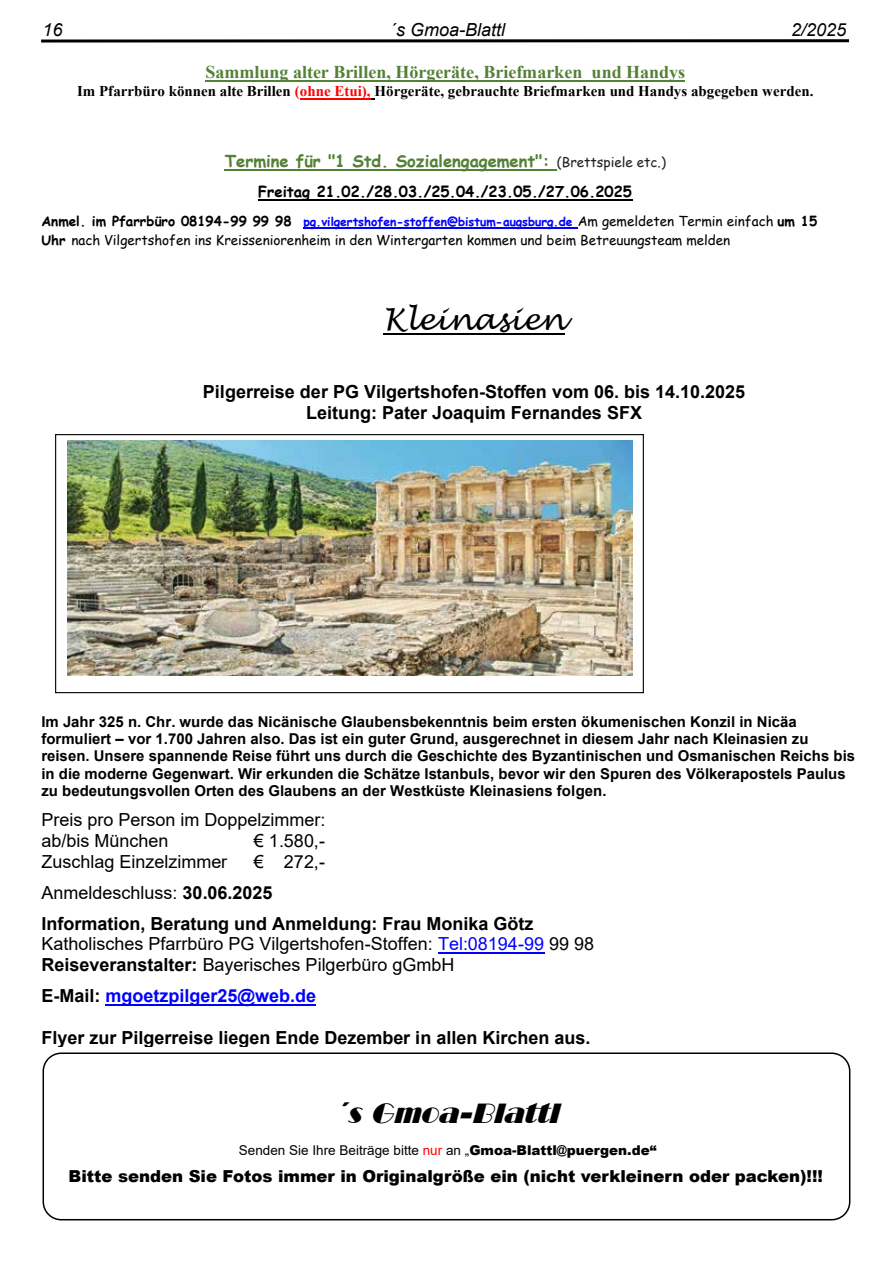
<style>
.page{position:relative;width:893px;height:1263px;background:#fff}
.page>*{position:absolute;margin:0;border:0;box-sizing:border-box;transform-origin:0 0}
.t1{font:italic 30px "Lucida Handwriting";color:#000}
.t2{font:italic 27px "Broadway BT";color:#000}
.t3{font:700 18px/31px "Arial";color:#000;text-align:center}
.t4{font:18px/20.7px "Arial";color:#000}
.t5{font:700 18px "Times New Roman";color:#538135}
.t6{font:700 18px "Arial";color:#00f}
.t7{font:italic 18px "Arial";color:#000}
.t8{font:900 16.5px "Arial";color:#000}
.t9{font:700 16.5px "Comic Sans MS";color:#538135}
.t10{font:700 15px/17.2px "Arial";color:#000}
.t11{font:700 15px "Times New Roman";color:#000}
.t12{font:700 15px "Comic Sans MS";letter-spacing:.005em;color:#000}
.t13{font:13.5px "Comic Sans MS";color:#000}
.t14{font:13.5px "Arial";color:#000}
.t15{font:700 12px "Comic Sans MS";color:#00f}
.s1{color:#f00}
.s2{font-weight:400;font-size:13.5px;color:#202124}
.s3{font-size:13.5px;color:#000}
.s4{font-weight:400;font-size:13.5px;color:#000}
.s5{font-weight:700}
.s6{font-weight:400}
.s7{color:#00f}
.s8{color:#000}
.s9{font-weight:900}
</style>
<div class="page">
<svg style="left:41px;top:39px;width:808px;height:4px;background:#3f3f3f"></svg>
<div style="left:43px;top:1052px;width:807px;height:168px;border:2px solid #000;border-radius:18px"></div>
<hr style="left:205px;top:80px;width:480px;height:2px;background:#538135">
<hr style="left:300px;top:98px;width:71px;height:1px;background:#f00">
<hr style="left:225px;top:169px;width:332px;height:2px;background:#538135">
<hr style="left:258px;top:199px;width:374px;height:2px;background:#000">
<hr style="left:303px;top:227px;width:275px;height:1px;background:#00f">
<hr style="left:383px;top:333px;width:182px;height:2px;background:#000">
<hr style="left:438px;top:952px;width:106px;height:2px;background:#00f">
<hr style="left:106px;top:1004px;width:210px;height:2px;background:#00f">
<div style="left:55px;top:434px;width:589px;height:259px;border:1px solid #000"></div>
<img style="left:67px;top:441px;width:565px;height:234px">
<p class="t7" style="left:43px;top:18px;width:22px">16</p>
<p class="t7" style="left:390px;top:18px;width:117px">´s Gmoa-Blattl</p>
<p class="t7" style="left:791px;top:18px;width:57px">2/2025</p>
<p class="t5" style="left:205px;top:59px;width:481px">Sammlung alter Brillen, Hörgeräte, Briefmarken und Handys</p>
<p class="t11" style="left:77px;top:81px;width:738px">Im Pfarrbüro können alte Brillen <span class="s1">(ohne Etui),</span> Hörgeräte, gebrauchte Briefmarken und Handys abgegeben werden.</p>
<p class="t9" style="left:225px;top:149px;width:443px">Termine für "1 Std. Sozialengagement": <span class="s2">(Brettspiele etc.)</span></p>
<p class="t12" style="left:258px;top:181px;width:375px">Freitag 21.02./28.03./25.04./23.05./27.06.2025</p>
<p class="t15" style="left:41px;top:212px;width:777px"><span class="s3">Anmel. im Pfarrbüro 08194-99 99 98</span> pg.vilgertshofen-stoffen@bistum-augsburg.de <span class="s4">Am gemeldeten Termin einfach</span> <span class="s3">um 15</span></p>
<p class="t13" style="left:41px;top:230px;width:690px"><span class="s5">Uhr</span> nach Vilgertshofen ins Kreisseniorenheim in den Wintergarten kommen und beim Betreuungsteam melden</p>
<h1 class="t1" style="left:383px;top:302px;width:183px">Kleinasien</h1>
<p class="t3" style="left:203px;top:382px;width:544px;line-height:20.7px">Pilgerreise der PG Vilgertshofen-Stoffen vom 06. bis 14.10.2025<br>Leitung: Pater Joaquim Fernandes SFX</p>
<p class="t10" style="left:41px;top:713px;width:815px">Im Jahr 325 n. Chr. wurde das Nicänische Glaubensbekenntnis beim ersten ökumenischen Konzil in Nicäa formuliert – vor 1.700 Jahren also. Das ist ein guter Grund, ausgerechnet in diesem Jahr nach Kleinasien zu reisen. Unsere spannende Reise führt uns durch die Geschichte des Byzantinischen und Osmanischen Reichs bis in die moderne Gegenwart. Wir erkunden die Schätze Istanbuls, bevor wir den Spuren des Völkerapostels Paulus zu bedeutungsvollen Orten des Glaubens an der Westküste Kleinasiens folgen.</p>
<p class="t4" style="left:41px;top:809px;width:286px">Preis pro Person im Doppelzimmer: ab/bis München</p>
<p class="t4" style="left:254px;top:830px;width:73px">€ 1.580,-</p>
<p class="t3" style="left:41px;top:846px;width:494px;text-align:left;text-indent:212px"><span class="s6">€ 272,-<br>Anmeldeschluss:</span> 30.06.2025<br>Information, Beratung und Anmeldung: Frau Monika Götz</p>
<p class="t4" style="left:41px;top:934px;width:554px">Katholisches Pfarrbüro PG Vilgertshofen-Stoffen: <span class="s7">Tel:08194-99</span> 99 98<br><span class="s5">Reiseveranstalter:</span> Bayerisches Pilgerbüro gGmbH</p>
<p class="t6" style="left:41px;top:983px;width:276px"><span class="s8">E-Mail:</span> mgoetzpilger25@web.de</p>
<p class="t3" style="left:41px;top:1022px;width:550px">Flyer zur Pilgerreise liegen Ende Dezember in allen Kirchen aus.</p>
<p class="t4" style="left:41px;top:851px;width:187px">Zuschlag Einzelzimmer</p>
<h2 class="t2" style="left:333px;top:1096px;width:235px">´sGmoa-Blattl</h2>
<p class="t14" style="left:239px;top:1141px;width:419px">Senden Sie Ihre Beiträge bitte <span class="s1">nur</span> an „<span class="s9">Gmoa-Blattl@puergen.de“</span></p>
<p class="t8" style="left:69px;top:1164px;width:756px">Bitte senden Sie Fotos immer in Originalgröße ein (nicht verkleinern oder packen)!!!</p>
</div>
